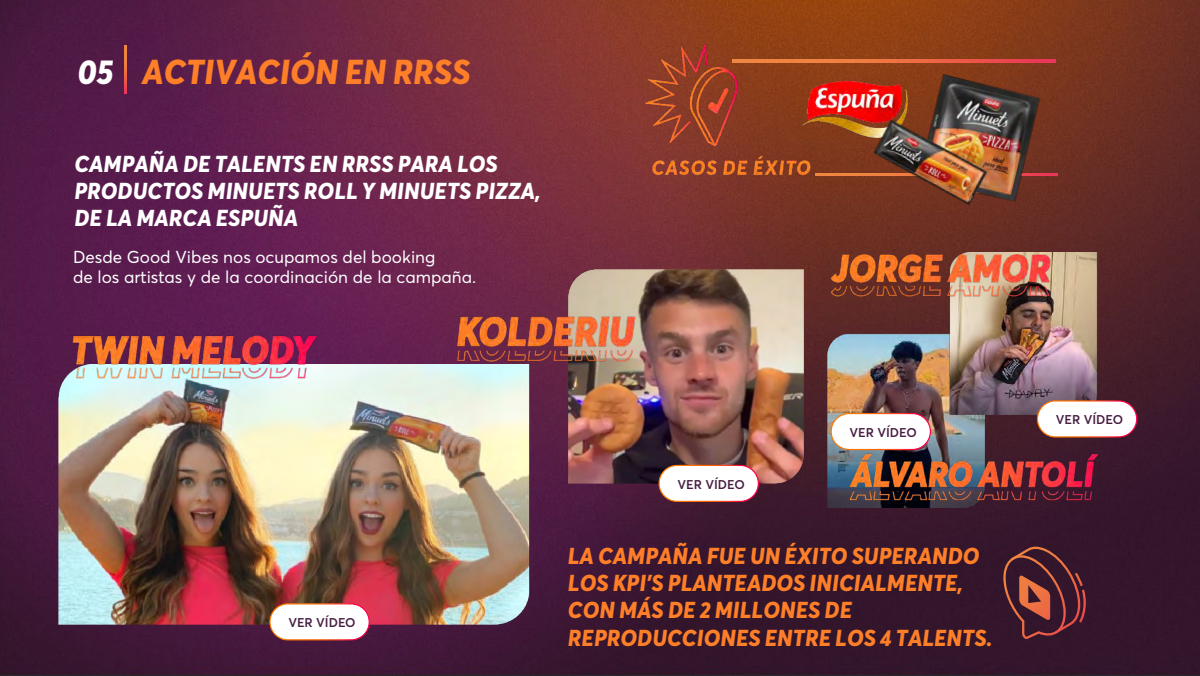
<style>
.page{position:relative;width:1200px;height:676px;background:#fff}
.page>*{position:absolute;margin:0;border:0;box-sizing:border-box;transform-origin:0 0}
.t1{font:italic 800 34.2px "Averta Demo";color:#fe7f28}
.t2{font:italic 800 22.8px/27.1px "Averta Demo";color:#fe7f28}
.t3{font:italic 800 22.8px/27px "Averta Demo";color:#fff}
.t4{font:17.1px/20.2px "Averta Demo";color:#fff}
.t5{font:600 12.6px "Averta";color:#471d42}
.s1{color:#fff}
</style>
<div class="page">
<img style="left:0;top:0;width:1200px;height:675px">
<svg style="left:125px;top:45px;width:2px;height:49px"></svg>
<img style="left:54px;top:364px;width:481px;height:260px">
<img style="left:568px;top:269px;width:236px;height:214px">
<img style="left:827px;top:330px;width:158px;height:177px">
<img style="left:947px;top:252px;width:152px;height:162px">
<img style="left:70px;top:330px;width:248px;height:55px">
<img style="left:457px;top:312px;width:178px;height:52px">
<img style="left:848px;top:453px;width:252px;height:48px">
<img style="left:823px;top:249px;width:230px;height:50px">
<svg style="left:1003px;top:546px;width:86px;height:92px;background:#5a2830"></svg>
<svg style="left:827px;top:173px;width:230px;height:3px"></svg>
<img style="left:638px;top:36px;width:189px;height:148px">
<img style="left:787px;top:40px;width:135px;height:135px">
<img style="left:861px;top:41px;width:194px;height:139px">
<img style="left:861px;top:180px;width:161px;height:38px">
<img style="left:1055px;top:44px;width:1px;height:44px">
<img style="left:1022px;top:80px;width:33px;height:138px">
<img style="left:1013px;top:218px;width:41px;height:1px">
<div style="left:270px;top:603px;width:99px;height:36px;background:#fff;border-radius:18px"></div>
<div style="left:269px;top:603px;width:101px;height:37px;border:1px solid #fff;border-radius:18px"></div>
<div style="left:659px;top:465px;width:99px;height:36px;background:#fff;border-radius:18px"></div>
<div style="left:658px;top:464px;width:101px;height:38px;border:1px solid #fff;border-radius:18px"></div>
<div style="left:831px;top:413px;width:99px;height:36px;background:#fff;border-radius:18px"></div>
<div style="left:831px;top:413px;width:100px;height:37px;border:1px solid #fff;border-radius:18px"></div>
<div style="left:1037px;top:401px;width:100px;height:36px;background:#fff;border-radius:18px"></div>
<div style="left:1037px;top:400px;width:100px;height:37px;border:1px solid #fff;border-radius:18px"></div>
<h1 class="t1" style="left:77px;top:50px;width:395px"><span class="s1">05</span> ACTIVACIÓN EN RRSS</h1>
<p class="t3" style="left:74px;top:152px;width:468px">CAMPAÑA DE TALENTS EN RRSS PARA LOS<br>PRODUCTOS MINUETS ROLL Y MINUETS PIZZA,<br>DE LA MARCA ESPUÑA</p>
<p class="t4" style="left:73px;top:246px;width:405px">Desde Good Vibes nos ocupamos del booking<br>de los artistas y de la coordinación de la campaña.</p>
<p class="t5" style="left:288px;top:614px;width:69px">VER VÍDEO</p>
<p class="t5" style="left:677px;top:476px;width:69px">VER VÍDEO</p>
<p class="t5" style="left:850px;top:424px;width:69px">VER VÍDEO</p>
<p class="t2" style="left:568px;top:544px;width:426px">LA CAMPAÑA FUE UN ÉXITO SUPERANDO<br>LOS KPI’S PLANTEADOS INICIALMENTE,<br>CON MÁS DE 2 MILLONES DE<br>REPRODUCCIONES ENTRE LOS 4 TALENTS.</p>
<p class="t5" style="left:1056px;top:412px;width:69px">VER VÍDEO</p>
</div>
